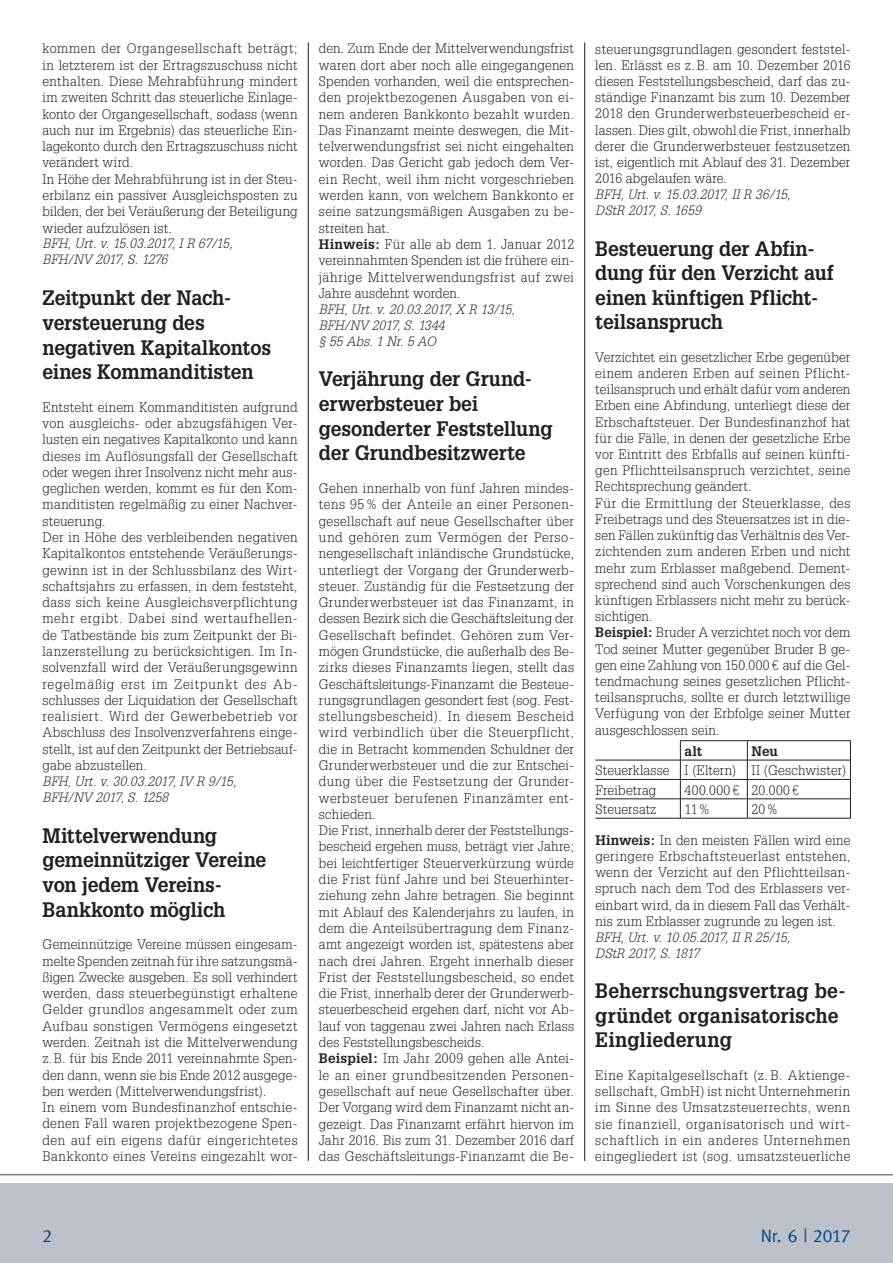
<style>
.page{position:relative;width:893px;height:1263px;background:#fff}
.page>*{position:absolute;margin:0;border:0;box-sizing:border-box;transform-origin:0 0}
.t1{font:700 20.4px/24.6px "Glypha";letter-spacing:-.005em;color:#231f20;scale:.95 1}
.t2{font:18px "Meta Caps";color:#004a8d}
.t3{font:300 13.5px/16.4px "Glypha";letter-spacing:.02em;color:#231f20}
.t4{font:700 13.5px "Glypha";color:#231f20}
.t5{font:italic 300 13.2px/15.9px "Glypha";letter-spacing:.005em;color:#231f20}
.s1{font-weight:700}
.s2{font-family:"Letter Gothic Std";font-weight:400}
.s3{font-family:"Meta"}
</style>
<div class="page">
<div style="left:0;top:1183px;width:893px;height:80px;background:#bcc0c9"></div>
<hr style="left:680px;top:740px;width:67px;height:1px;background:#231f20">
<hr style="left:747px;top:740px;width:104px;height:1px;background:#231f20">
<hr style="left:595px;top:760px;width:85px;height:1px;background:#231f20">
<hr style="left:680px;top:760px;width:67px;height:1px;background:#231f20">
<hr style="left:747px;top:760px;width:104px;height:1px;background:#231f20">
<hr style="left:595px;top:779px;width:85px;height:1px;background:#231f20">
<hr style="left:680px;top:779px;width:67px;height:1px;background:#231f20">
<hr style="left:747px;top:779px;width:104px;height:1px;background:#231f20">
<hr style="left:595px;top:798px;width:85px;height:1px;background:#231f20">
<hr style="left:680px;top:798px;width:67px;height:1px;background:#231f20">
<svg style="left:680px;top:741px;width:1px;height:77px"></svg>
<hr style="left:747px;top:798px;width:104px;height:1px;background:#231f20">
<svg style="left:747px;top:741px;width:1px;height:77px"></svg>
<hr style="left:595px;top:818px;width:85px;height:1px;background:#231f20">
<hr style="left:680px;top:818px;width:67px;height:1px;background:#231f20">
<hr style="left:747px;top:818px;width:104px;height:1px;background:#231f20">
<svg style="left:850px;top:741px;width:1px;height:77px"></svg>
<hr style="left:308px;top:43px;width:1px;height:1118px;background:#231f20">
<hr style="left:584px;top:43px;width:1px;height:1118px;background:#231f20">
<hr style="left:0;top:1174px;width:893px;height:1px;background:#747d8a">
<p class="t3" style="left:43px;top:40px;width:257px">kommen der Organgesellschaft beträgt; in letzterem ist der Ertragszuschuss nicht enthalten. Diese Mehrabführung mindert im zweiten Schritt das steuerliche Einlage&shy;konto der Organgesellschaft, sodass (wenn auch nur im Ergebnis) das steuerliche Ein&shy;lagekonto durch den Ertragszuschuss nicht verändert wird.<br>In Höhe der Mehrabführung ist in der Steu&shy;erbilanz ein passiver Ausgleichsposten zu bilden, der bei Veräußerung der Beteiligung wieder aufzulösen ist.</p>
<p class="t5" style="left:43px;top:236px;width:192px">BFH, Urt. v. 15.03.2017, I R 67/15,<br>BFH/NV 2017, S. 1276</p>
<h1 class="t1" style="left:43px;top:285px;width:242px">Zeitpunkt der Nach&shy;versteuerung des negativen Kapitalkontos eines Kommanditisten</h1>
<p class="t3" style="left:43px;top:399px;width:257px">Entsteht einem Kommanditisten aufgrund von ausgleichs- oder abzugsfähigen Ver&shy;lusten ein negatives Kapitalkonto und kann dieses im Auflösungsfall der Gesellschaft oder wegen ihrer Insolvenz nicht mehr aus&shy;geglichen werden, kommt es für den Kom&shy;manditisten regelmäßig zu einer Nachver&shy;steuerung.<br>Der in Höhe des verbleibenden negativen Kapitalkontos entstehende Veräußerungs&shy;gewinn ist in der Schlussbilanz des Wirt&shy;schaftsjahrs zu erfassen, in dem feststeht, dass sich keine Ausgleichsverpflichtung mehr ergibt. Dabei sind wertaufhellen&shy;de Tatbestände bis zum Zeitpunkt der Bi&shy;lanzerstellung zu berücksichtigen. Im In&shy;solvenzfall wird der Veräußerungsgewinn regelmäßig erst im Zeitpunkt des Ab&shy;schlusses der Liquidation der Gesellschaft realisiert. Wird der Gewerbebetrieb vor Abschluss des Insolvenzverfahrens einge&shy;stellt, ist auf den Zeitpunkt der Betriebsauf&shy;gabe abzustellen.</p>
<p class="t5" style="left:43px;top:773px;width:195px">BFH, Urt. v. 30.03.2017, IV R 9/15,<br>BFH/NV 2017, S. 1258</p>
<h1 class="t1" style="left:43px;top:823px;width:237px">Mittelverwendung gemeinnütziger Vereine von jedem Vereins-<br>Bankkonto möglich</h1>
<p class="t3" style="left:43px;top:936px;width:257px">Gemeinnützige Vereine müssen eingesam&shy;melte Spenden zeitnah für ihre satzungsmä&shy;ßigen Zwecke ausgeben. Es soll verhindert werden, dass steuerbegünstigt erhaltene Gelder grundlos angesammelt oder zum Aufbau sonstigen Vermögens eingesetzt werden. Zeitnah ist die Mittelverwendung z.B. für bis Ende 2011 vereinnahmte Spen&shy;den dann, wenn sie bis Ende 2012 ausgege&shy;ben werden (Mittelverwendungsfrist).<br>In einem vom Bundesfinanzhof entschie&shy;denen Fall waren projektbezogene Spen&shy;den auf ein eigens dafür eingerichtetes Bankkonto eines Vereins eingezahlt wor-</p>
<p class="t3" style="left:319px;top:40px;width:257px">den. Zum Ende der Mittelverwendungsfrist waren dort aber noch alle eingegangenen Spenden vorhanden, weil die entsprechen&shy;den projektbezogenen Ausgaben von ei&shy;nem anderen Bankkonto bezahlt wurden.<br>Das Finanzamt meinte deswegen, die Mit&shy;telverwendungsfrist sei nicht eingehalten worden. Das Gericht gab jedoch dem Ver&shy;ein Recht, weil ihm nicht vorgeschrieben werden kann, von welchem Bankkonto er seine satzungsmäßigen Ausgaben zu be&shy;streiten hat.<br><span class="s1">Hinweis:</span> Für alle ab dem 1. Januar 2012 vereinnahmten Spenden ist die frühere ein&shy;jährige Mittelverwendungsfrist auf zwei Jahre ausdehnt worden.</p>
<p class="t5" style="left:319px;top:301px;width:198px">BFH, Urt. v. 20.03.2017, X R 13/15,<br>BFH/NV 2017, S. 1344<br>§ 55 Abs. 1 Nr. 5 AO</p>
<h1 class="t1" style="left:319px;top:366px;width:247px">Verjährung der Grund&shy;erwerbsteuer bei gesonderter Feststellung der Grundbesitzwerte</h1>
<p class="t3" style="left:319px;top:480px;width:257px">Gehen innerhalb von fünf Jahren mindes&shy;tens 95 % der Anteile an einer Personen&shy;gesellschaft auf neue Gesellschafter über und gehören zum Vermögen der Perso&shy;nengesellschaft inländische Grundstücke, unterliegt der Vorgang der Grunderwerb&shy;steuer. Zuständig für die Festsetzung der Grunderwerbsteuer ist das Finanzamt, in dessen Bezirk sich die Geschäftsleitung der Gesellschaft befindet. Gehören zum Ver&shy;mögen Grundstücke, die außerhalb des Be&shy;zirks dieses Finanzamts liegen, stellt das Geschäftsleitungs-Finanzamt die Besteue&shy;rungsgrundlagen gesondert fest (sog. Fest&shy;stellungsbescheid). In diesem Bescheid wird verbindlich über die Steuerpflicht, die in Betracht kommenden Schuldner der Grunderwerbsteuer und die zur Entschei&shy;dung über die Festsetzung der Grunder&shy;werbsteuer berufenen Finanzämter ent&shy;schieden.<br>Die Frist, innerhalb derer der Feststellungs&shy;bescheid ergehen muss, beträgt vier Jahre; bei leichtfertiger Steuerverkürzung würde die Frist fünf Jahre und bei Steuerhinter&shy;ziehung zehn Jahre betragen. Sie beginnt mit Ablauf des Kalenderjahrs zu laufen, in dem die Anteilsübertragung dem Finanz&shy;amt angezeigt worden ist, spätestens aber nach drei Jahren. Ergeht innerhalb dieser Frist der Feststellungsbescheid, so endet die Frist, innerhalb derer der Grunderwerb&shy;steuerbescheid ergehen darf, nicht vor Ab&shy;lauf von taggenau zwei Jahren nach Erlass des Feststellungsbescheids.<br><span class="s1">Beispiel:</span> Im Jahr 2009 gehen alle Antei&shy;le an einer grundbesitzenden Personen&shy;gesellschaft auf neue Gesellschafter über.<br>Der Vorgang wird dem Finanzamt nicht an&shy;gezeigt. Das Finanzamt erfährt hiervon im Jahr 2016. Bis zum 31. Dezember 2016 darf das Geschäftsleitungs-Finanzamt die Be-</p>
<p class="t3" style="left:595px;top:41px;width:257px;text-align:justify">steuerungsgrundlagen gesondert feststel&shy;len. Erlässt es z.B. am 10. Dezember 2016 diesen Feststellungsbescheid, darf das zu&shy;ständige Finanzamt bis zum 10. Dezember 2018 den Grunderwerbsteuerbescheid er&shy;lassen. Dies gilt, obwohl die Frist, innerhalb derer die Grunderwerbsteuer festzusetzen ist, eigentlich mit Ablauf des 31. Dezember 2016 abgelaufen wäre.</p>
<p class="t5" style="left:595px;top:186px;width:197px">BFH, Urt. v. 15.03.2017, II R 36/15,<br>DStR 2017, S. 1659</p>
<h1 class="t1" style="left:595px;top:235px;width:253px">Besteuerung der Abfin&shy;dung für den Verzicht auf einen künftigen Pflicht&shy;teilsanspruch</h1>
<p class="t3" style="left:595px;top:349px;width:257px">Verzichtet ein gesetzlicher Erbe gegenüber einem anderen Erben auf seinen Pflicht&shy;teilsanspruch und erhält dafür vom anderen Erben eine Abfindung, unterliegt diese der Erbschaftsteuer. Der Bundesfinanzhof hat für die Fälle, in denen der gesetzliche Erbe vor Eintritt des Erbfalls auf seinen künfti&shy;gen Pflichtteilsanspruch verzichtet, seine Rechtsprechung geändert.<br>Für die Ermittlung der Steuerklasse, des Freibetrags und des Steuersatzes ist in die&shy;sen Fällen zukünftig das Verhältnis des Ver&shy;zichtenden zum anderen Erben und nicht mehr zum Erblasser maßgebend. Dement&shy;sprechend sind auch Vorschenkungen des künftigen Erblassers nicht mehr zu berück&shy;sichtigen.<br><span class="s1">Beispiel:</span> Bruder A verzichtet noch vor dem Tod seiner Mutter gegenüber Bruder B ge&shy;gen eine Zahlung von 150.000<span class="s2">€</span> auf die Gel&shy;tendmachung seines gesetzlichen Pflicht&shy;teilsanspruchs, sollte er durch letztwillige Verfügung von der Erbfolge seiner Mutter ausgeschlossen sein.</p>
<p class="t4" style="left:685px;top:742px;width:19px">alt</p>
<p class="t4" style="left:752px;top:742px;width:28px">Neu</p>
<p class="t3" style="left:595px;top:761px;width:252px;line-height:19.4px">Steuerklasse I (Eltern) II (Geschwister)<br>Freibetrag</p>
<p class="t3" style="left:685px;top:781px;width:117px">400.000<span class="s2">€</span> 20.000<span class="s2">€</span></p>
<p class="t3" style="left:595px;top:801px;width:63px">Steuersatz</p>
<p class="t3" style="left:685px;top:801px;width:26px">11%</p>
<p class="t3" style="left:752px;top:801px;width:27px">20%</p>
<p class="t3" style="left:595px;top:832px;width:257px;text-align:justify"><span class="s1">Hinweis:</span> In den meisten Fällen wird eine geringere Erbschaftsteuerlast entstehen, wenn der Verzicht auf den Pflichtteilsan&shy;spruch nach dem Tod des Erblassers ver&shy;einbart wird, da in diesem Fall das Verhält&shy;nis zum Erblasser zugrunde zu legen ist.</p>
<p class="t5" style="left:595px;top:929px;width:197px">BFH, Urt. v. 10.05.2017, II R 25/15,<br>DStR 2017, S. 1817</p>
<h1 class="t1" style="left:595px;top:978px;width:265px">Beherrschungsvertrag be&shy;gründet organisatorische<br>Eingliederung</h1>
<p class="t3" style="left:595px;top:1067px;width:257px;text-align:justify">Eine Kapitalgesellschaft (z. B. Aktienge&shy;sellschaft, GmbH) ist nicht Unternehmerin im Sinne des Umsatzsteuerrechts, wenn sie finanziell, organisatorisch und wirt&shy;schaftlich in ein anderes Unternehmen eingegliedert ist (sog. umsatzsteuerliche</p>
<h2 class="t2" style="left:43px;top:1225px;width:11px">2</h2>
<h2 class="t2" style="left:761px;top:1225px;width:91px"><span class="s3">Nr.</span> 6 | 2017</h2>
</div>
